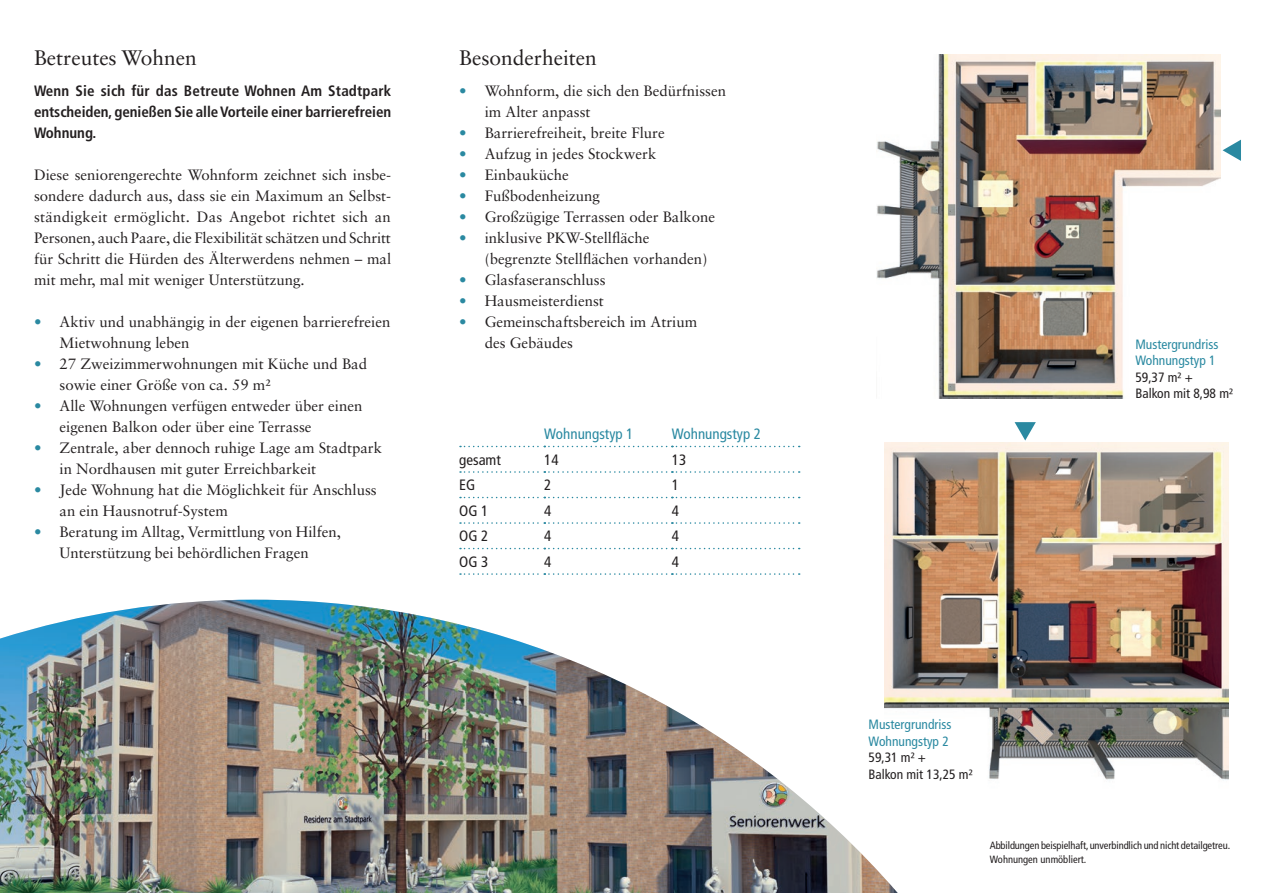
<style>
.page{position:relative;width:1263px;height:893px;background:#fff}
.page>*{position:absolute;margin:0;border:0;box-sizing:border-box;transform-origin:0 0}
.t1{font:21px "Sabon LT Pro";color:#231f20}
.t2{font:15px/21px "Sabon LT Pro";color:#231f20}
.t3{font:700 condensed 15px/21px "Frutiger LT Pro";letter-spacing:-.005em;color:#231f20;text-align:justify}
.t4{font:condensed 15px "Frutiger LT Pro";color:#231f20}
.t5{font:condensed 15px "Frutiger LT Pro";color:#2a89a1}
.t6{font:condensed 13.5px/16.5px "Frutiger LT Pro";color:#2a89a1}
.t7{font:condensed 13.5px/16.5px "Frutiger LT Pro";color:#231f20}
.t8{font:condensed 10.5px/13.5px "Frutiger LT Pro";letter-spacing:-.01em;color:#231f20}
.s1{color:#2a89a1}
</style>
<div class="page">
<img style="left:884px;top:442px;width:345px;height:338px">
<svg style="left:460px;top:446px;width:340px;height:1px"></svg>
<svg style="left:460px;top:471px;width:340px;height:2px"></svg>
<svg style="left:460px;top:497px;width:340px;height:1px"></svg>
<svg style="left:460px;top:522px;width:340px;height:2px"></svg>
<svg style="left:460px;top:548px;width:340px;height:1px"></svg>
<svg style="left:460px;top:573px;width:340px;height:2px"></svg>
<img style="left:876px;top:54px;width:344px;height:344px">
<img style="left:898px;top:600px;width:208px;height:180px">
<img style="left:0;top:600px;width:898px;height:293px">
<svg style="left:1222px;top:140px;width:19px;height:21px"></svg>
<svg style="left:1014px;top:422px;width:22px;height:19px"></svg>
<h1 class="t1" style="left:34px;top:44px;width:164px">Betreutes Wohnen</h1>
<p class="t3" style="left:34px;top:80px;width:359px">Wenn Sie sich für das Betreute Wohnen Am Stadtpark entscheiden, genießen Sie alle Vorteile einer barrierefreien Wohnung.</p>
<p class="t2" style="left:34px;top:164px;width:359px;text-align:justify">Diese seniorengerechte Wohnform zeichnet sich insbe&shy;sondere dadurch aus, dass sie ein Maximum an Selbst&shy;ständigkeit ermöglicht. Das Angebot richtet sich an Personen, auch Paare, die Flexibilität schätzen und Schritt für Schritt die Hürden des Älterwerdens nehmen – mal mit mehr, mal mit weniger Unterstützung.</p>
<p class="t2" style="left:60px;top:311px;width:332px;text-indent:-26px"><span class="s1">•</span> Aktiv und unabhängig in der eigenen barrierefreien<br>Mietwohnung leben</p>
<p class="t2" style="left:60px;top:353px;width:309px;text-indent:-26px"><span class="s1">•</span> 27 Zweizimmerwohnungen mit Küche und Bad sowie einer Größe von ca. 59 m²</p>
<p class="t2" style="left:60px;top:395px;width:304px;text-indent:-26px"><span class="s1">•</span> Alle Wohnungen verfügen entweder über einen eigenen Balkon oder über eine Terrasse</p>
<p class="t2" style="left:60px;top:437px;width:324px;text-indent:-26px"><span class="s1">•</span> Zentrale, aber dennoch ruhige Lage am Stadtpark in Nordhausen mit guter Erreichbarkeit</p>
<p class="t2" style="left:60px;top:479px;width:319px;text-indent:-26px"><span class="s1">•</span> Jede Wohnung hat die Möglichkeit für Anschluss an ein Hausnotruf-System</p>
<p class="t2" style="left:34px;top:521px;width:308px;text-align:center"><span class="s1">•</span> Beratung im Alltag, Vermittlung von Hilfen,<br>Unterstützung bei behördlichen Fragen</p>
<h1 class="t1" style="left:459px;top:44px;width:139px">Besonderheiten</h1>
<p class="t2" style="left:485px;top:80px;width:243px;text-indent:-26px"><span class="s1">•</span> Wohnform, die sich den Bedürfnissen im Alter anpasst</p>
<p class="t2" style="left:459px;top:122px;width:207px"><span class="s1">•</span> Barrierefreiheit, breite Flure</p>
<p class="t2" style="left:459px;top:143px;width:199px"><span class="s1">•</span> Aufzug in jedes Stockwerk</p>
<p class="t2" style="left:459px;top:164px;width:111px"><span class="s1">•</span> Einbauküche</p>
<p class="t2" style="left:459px;top:185px;width:142px"><span class="s1">•</span> Fußbodenheizung</p>
<p class="t2" style="left:459px;top:206px;width:257px"><span class="s1">•</span> Großzügige Terrassen oder Balkone</p>
<p class="t2" style="left:485px;top:227px;width:224px;text-indent:-26px"><span class="s1">•</span> inklusive PKW-Stellfläche (begrenzte Stellflächen vorhanden)</p>
<p class="t2" style="left:459px;top:269px;width:148px"><span class="s1">•</span> Glasfaseranschluss</p>
<p class="t2" style="left:459px;top:290px;width:146px"><span class="s1">•</span> Hausmeisterdienst</p>
<p class="t2" style="left:485px;top:311px;width:214px;text-indent:-26px"><span class="s1">•</span> Gemeinschaftsbereich im Atrium des Gebäudes</p>
<p class="t5" style="left:544px;top:425px;width:91px">Wohnungstyp 1</p>
<p class="t5" style="left:672px;top:425px;width:91px">Wohnungstyp 2</p>
<p class="t4" style="left:459px;top:451px;width:43px">gesamt</p>
<p class="t4" style="left:544px;top:451px;width:16px">14</p>
<p class="t4" style="left:672px;top:451px;width:16px">13</p>
<p class="t4" style="left:459px;top:476px;width:18px">EG</p>
<p class="t4" style="left:544px;top:476px;width:9px">2</p>
<p class="t4" style="left:672px;top:476px;width:9px">1</p>
<p class="t4" style="left:459px;top:502px;width:31px">OG 1</p>
<p class="t4" style="left:544px;top:502px;width:9px">4</p>
<p class="t4" style="left:672px;top:502px;width:9px">4</p>
<p class="t4" style="left:459px;top:527px;width:31px">OG 2</p>
<p class="t4" style="left:544px;top:527px;width:9px">4</p>
<p class="t4" style="left:672px;top:527px;width:9px">4</p>
<p class="t4" style="left:459px;top:553px;width:31px">OG 3</p>
<p class="t4" style="left:544px;top:553px;width:9px">4</p>
<p class="t4" style="left:672px;top:553px;width:9px">4</p>
<p class="t6" style="left:1135px;top:336px;width:84px">Mustergrundriss<br>Wohnungstyp 1</p>
<p class="t7" style="left:1135px;top:369px;width:99px">59,37 m² +<br>Balkon mit 8,98 m²</p>
<p class="t6" style="left:868px;top:716px;width:84px">Mustergrundriss<br>Wohnungstyp 2</p>
<p class="t7" style="left:868px;top:749px;width:106px">59,31 m² +<br>Balkon mit 13,25 m²</p>
<p class="t8" style="left:990px;top:839px;width:242px">Abbildungen beispielhaft, unverbindlich und nicht detailgetreu.<br>Wohnungen unmöbliert.</p>
</div>
